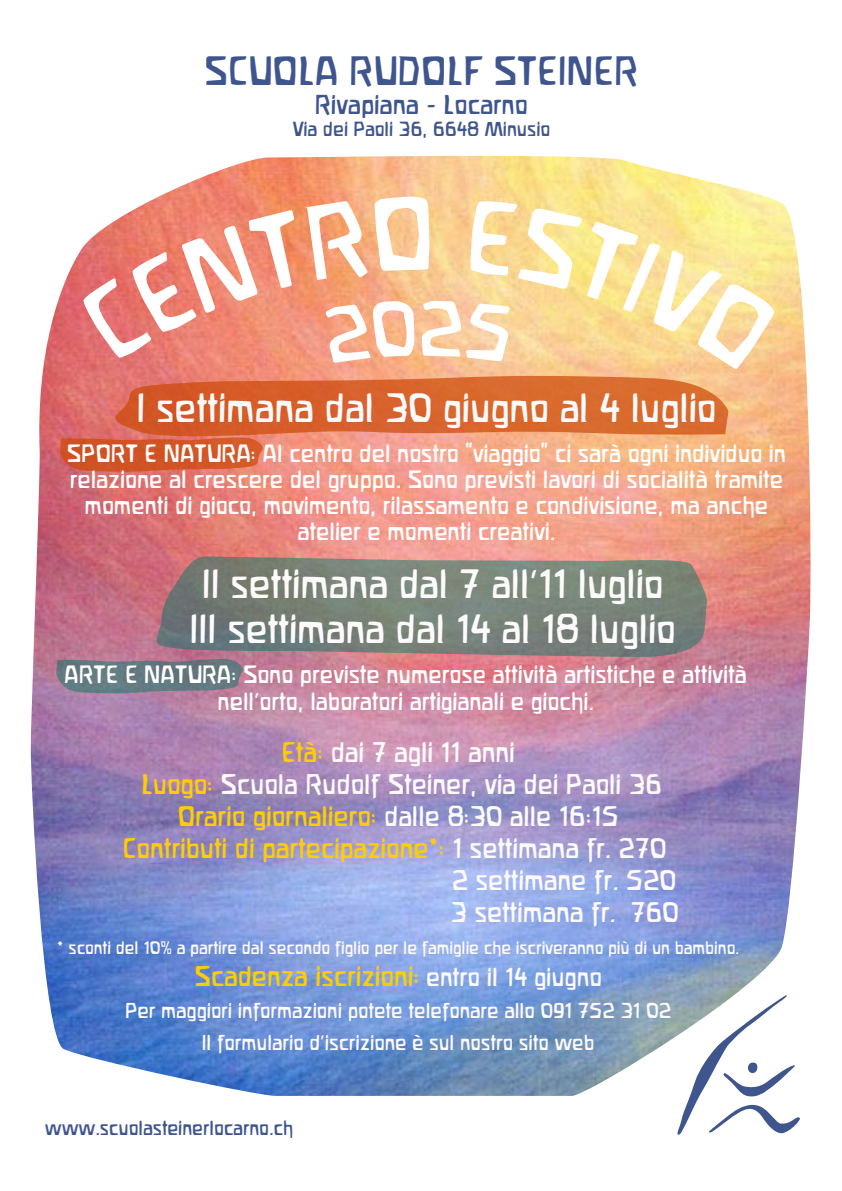
<style>
.page{position:relative;width:842px;height:1191px;background:#fff}
.page>*{position:absolute;margin:0;border:0;box-sizing:border-box;transform-origin:0 0}
.t1{font:36px/45px "Waldorfschrift";color:#fcfafa;text-align:center}
.t2{font:36px "Waldorfschrift";color:#3f558e}
.t3{font:25px "Waldorfschrift";color:#ffce00}
.t4{font:25px "Waldorfschrift";color:#fcfafa}
.t5{font:24px "Waldorfschrift";color:#3f558e}
.t6{font:22px/26px "Waldorfschrift";color:#fff;text-align:center}
.t7{font:19px/32px "Waldorfschrift";color:#fcfafa;text-align:center}
.t8{font:18px "Waldorfschrift";color:#3f558e}
.t9{font:16px "Waldorfschrift";color:#fcfafa}
.s1{color:#ffce00}
.s2{color:#fcfafa}
.s3{font-size:23px;color:#fcfafa}
</style>
<div class="page">
<img style="left:31px;top:156px;width:780px;height:939px">
<svg style="left:56px;top:659px;width:187px;height:34px;background:#6e7983"></svg>
<svg style="left:676px;top:995px;width:126px;height:140px"></svg>
<svg style="left:157px;top:556px;width:550px;height:101px;background:#7f8179"></svg>
<svg style="left:60px;top:196px;width:717px;height:276px;background:#eea273"></svg>
<h1 class="t2" style="left:204px;top:50px;width:436px">SCUOLA RUDOLF STEINER</h1>
<p class="t5" style="left:315px;top:90px;width:215px">Rivapiana - Locarno</p>
<p class="t8" style="left:292px;top:118px;width:259px">Via dei Paoli 36, 6648 Minusio</p>
<h1 class="t1" style="left:136px;top:385px;width:581px">I settimana dal 30 giugno al 4 luglio</h1>
<p class="t6" style="left:67px;top:441px;width:721px">SPORT E NATURA: Al centro del nostro “viaggio” ci sarà ogni individuo in relazione al crescere del gruppo. Sono previsti lavori di socialità tramite momenti di gioco, movimento, rilassamento e condivisione, ma anche atelier e momenti creativi.</p>
<h1 class="t1" style="left:190px;top:561px;width:487px">II settimana dal 7 all’11 luglio<br>III settimana dal 14 al 18 luglio</h1>
<p class="t6" style="left:64px;top:662px;width:684px">ARTE E NATURA: Sono previste numerose attività artistiche e attività nell’orto, laboratori artigianali e giochi.</p>
<p class="t4" style="left:281px;top:737px;width:235px"><span class="s1">Età:</span> dai 7 agli 11 anni</p>
<p class="t4" style="left:141px;top:769px;width:522px"><span class="s1">Luogo:</span> Scuola Rudolf Steiner, via dei Paoli 36</p>
<p class="t3" style="left:177px;top:801px;width:443px">Orario giornaliero: <span class="s2">dalle 8:30 alle 16:15</span></p>
<p class="t3" style="left:122px;top:833px;width:545px">Contributi di partecipazione*: <span class="s2">1 settimana fr. 270</span></p>
<p class="t4" style="left:452px;top:865px;width:226px">2 settimane fr. 520</p>
<p class="t4" style="left:450px;top:897px;width:230px">3 settimana fr. 760</p>
<p class="t9" style="left:57px;top:938px;width:683px">* sconti del 10% a partire dal secondo figlio per le famiglie che iscriveranno più di un bambino.</p>
<p class="t3" style="left:194px;top:961px;width:409px">Scadenza iscrizioni: <span class="s3">entro il 14 giugno</span></p>
<p class="t7" style="left:125px;top:995px;width:547px">Per maggiori informazioni potete telefonare allo 091 752 31 02<br>Il formulario d’iscrizione è sul nostro sito web</p>
<p class="t8" style="left:45px;top:1117px;width:250px">www.scuolasteinerlocarno.ch</p>
</div>
